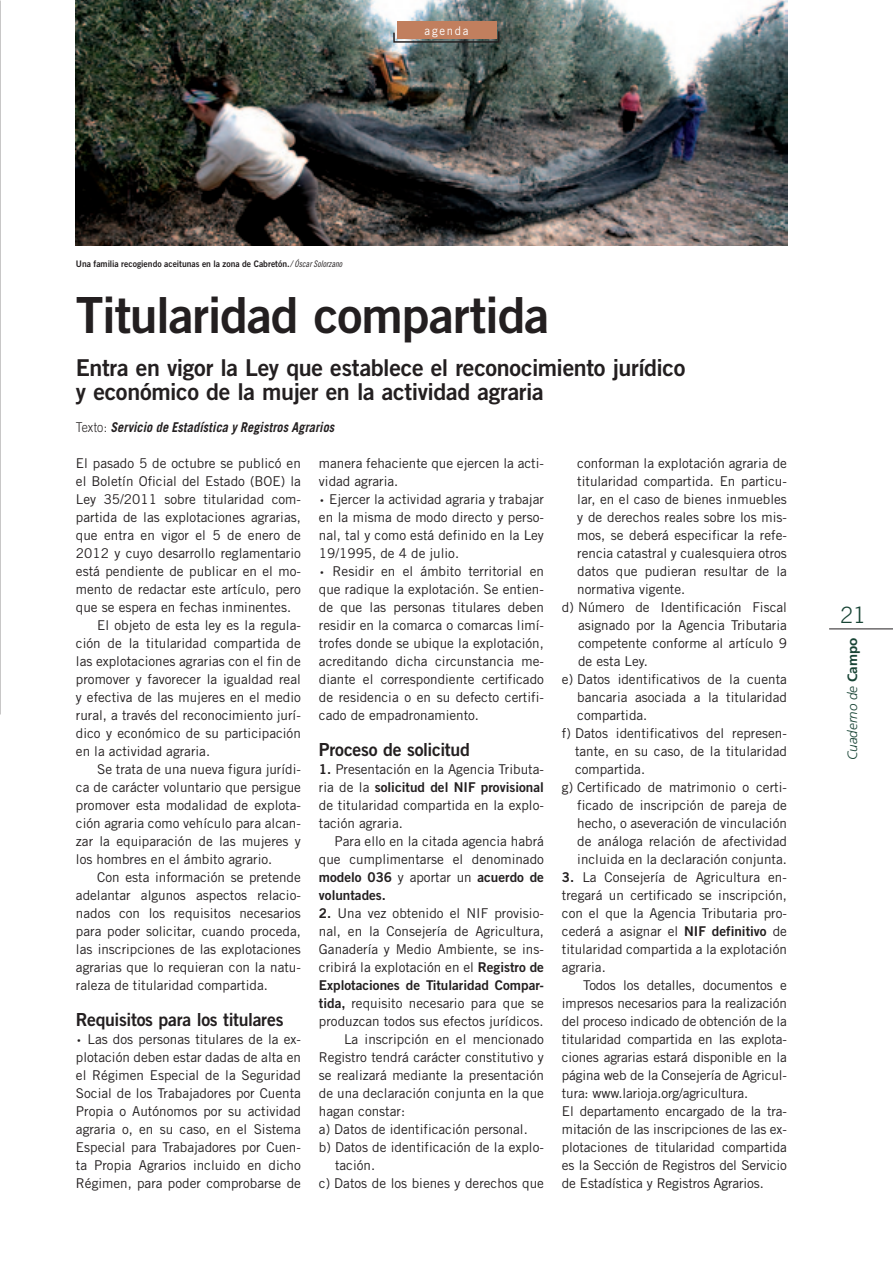
<style>
.page{position:relative;width:893px;height:1263px;background:#fff}
.page>*{position:absolute;margin:0;border:0;box-sizing:border-box;transform-origin:0 0}
.t1{font:49.8px "Trade Gothic Bold Two";letter-spacing:-.025em;color:#231f20}
.t2{font:23.25px/24px "Trade Gothic Bold Two";letter-spacing:-.015em;color:#231f20}
.t3{font:300 22.5px "Trade Gothic";color:#184435}
.t4{font:18px "Trade Gothic Bold Two";letter-spacing:-.015em;color:#231f20}
.t5{font:13.5px/18px "Trade Gothic";color:#231f20;text-align:justify}
.t6{font:13.5px/18px "Trade Gothic Bold Two";color:#231f20}
.t7{font:italic 700 13.5px "Trade Gothic";letter-spacing:.005em;color:#231f20;scale:.91 1}
.t8{font:italic 300 13.5px "Frutiger";color:#184435}
.t9{font:12px "Trade Gothic";letter-spacing:.15em;color:#fff;scale:.95 1}
.t10{font:9px "Trade Gothic Bold Two";color:#231f20;scale:.95 1}
.s1{font-family:"Trade Gothic Cond Eighteen Obl"}
.s2{font-weight:300;font-style:normal}
.s3{font-size:21px}
.s4{font-family:"Trade Gothic Bold Two"}
.s5{font-family:"Trade Gothic"}
.s6{font-weight:700;font-style:normal}
</style>
<div class="page">
<hr style="left:829px;top:628px;width:64px;height:1px;background:#231f20">
<img style="left:76px;top:0;width:711px;height:246px">
<svg style="left:392px;top:30px;width:108px;height:13px"></svg>
<div style="left:397px;top:21px;width:99px;height:18px;background:#c17f5e"></div>
<p class="t9" style="left:425px;top:23px;width:48px">agenda</p>
<p class="t10" style="left:76px;top:258px;width:282px">Una familia recogiendo aceitunas en la zona de Cabretón.<span class="s1">/ Óscar Solorzano</span></p>
<h1 class="t1" style="left:76px;top:284px;width:475px">Titularidad compartida</h1>
<h2 class="t2" style="left:76px;top:355px;width:611px">Entra en vigor la Ley que establece el reconocimiento jurídico y económico de la mujer en la actividad agraria</h2>
<p class="t7" style="left:76px;top:419px;width:285px"><span class="s2">Texto:</span> Servicio de Estadística y Registros Agrarios</p>
<p class="t5" style="left:76px;top:454px;width:226px">El pasado 5 de octubre se publicó en</p>
<p class="t5" style="left:76px;top:472px;width:226px">el Boletín Oficial del Estado (BOE) la</p>
<p class="t5" style="left:76px;top:490px;width:226px">Ley 35/2011 sobre titularidad com-</p>
<p class="t5" style="left:76px;top:508px;width:226px">partida de las explotaciones agrarias,</p>
<p class="t5" style="left:76px;top:526px;width:227px">que entra en vigor el 5 de enero de</p>
<p class="t5" style="left:76px;top:544px;width:226px">2012 y cuyo desarrollo reglamentario</p>
<p class="t5" style="left:76px;top:562px;width:227px">está pendiente de publicar en el mo-</p>
<p class="t5" style="left:76px;top:580px;width:227px">mento de redactar este artículo, pero</p>
<p class="t5" style="left:76px;top:598px;width:217px">que se espera en fechas inminentes.</p>
<p class="t5" style="left:97px;top:616px;width:205px">El objeto de esta ley es la regula-</p>
<p class="t5" style="left:76px;top:634px;width:226px">ción de la titularidad compartida de</p>
<p class="t5" style="left:76px;top:652px;width:226px">las explotaciones agrarias con el fin de</p>
<p class="t5" style="left:76px;top:670px;width:226px">promover y favorecer la igualdad real</p>
<p class="t5" style="left:76px;top:688px;width:226px">y efectiva de las mujeres en el medio</p>
<p class="t5" style="left:76px;top:706px;width:226px">rural, a través del reconocimiento jurí-</p>
<p class="t5" style="left:76px;top:724px;width:226px">dico y económico de su participación</p>
<p class="t5" style="left:76px;top:742px;width:136px">en la actividad agraria.</p>
<p class="t5" style="left:97px;top:760px;width:205px">Se trata de una nueva figura jurídi-</p>
<p class="t5" style="left:76px;top:778px;width:227px">ca de carácter voluntario que persigue</p>
<p class="t5" style="left:76px;top:796px;width:226px">promover esta modalidad de explota-</p>
<p class="t5" style="left:76px;top:814px;width:226px">ción agraria como vehículo para alcan-</p>
<p class="t5" style="left:76px;top:832px;width:226px">zar la equiparación de las mujeres y</p>
<p class="t5" style="left:76px;top:850px;width:198px">los hombres en el ámbito agrario.</p>
<p class="t5" style="left:97px;top:868px;width:205px">Con esta información se pretende</p>
<p class="t5" style="left:76px;top:886px;width:226px">adelantar algunos aspectos relacio-</p>
<p class="t5" style="left:76px;top:904px;width:227px">nados con los requisitos necesarios</p>
<p class="t5" style="left:76px;top:922px;width:226px">para poder solicitar, cuando proceda,</p>
<p class="t5" style="left:76px;top:940px;width:226px">las inscripciones de las explotaciones</p>
<p class="t5" style="left:76px;top:958px;width:226px">agrarias que lo requieran con la natu-</p>
<p class="t5" style="left:76px;top:976px;width:193px">raleza de titularidad compartida.</p>
<h3 class="t4" style="left:76px;top:1008px;width:209px">Requisitos para los titulares</h3>
<p class="t5" style="left:76px;top:1030px;width:226px"><span class="s3">·</span> Las dos personas titulares de la ex&shy;plotación deben estar dadas de alta en el Régimen Especial de la Seguridad Social de los Trabajadores por Cuenta Propia o Autónomos por su actividad agraria o, en su caso, en el Sistema Especial para Trabajadores por Cuen&shy;ta Propia Agrarios incluido en dicho Régimen, para poder comprobarse de</p>
<p class="t5" style="left:319px;top:454px;width:227px;text-align:left">manera fehaciente que ejercen la acti&shy;vidad agraria.<br><span class="s3">·</span> Ejercer la actividad agraria y trabajar en la misma de modo directo y perso&shy;nal, tal y como está definido en la Ley 19/1995, de 4 de julio.<br><span class="s3">·</span> Residir en el ámbito territorial en que radique la explotación. Se entien&shy;de que las personas titulares deben residir en la comarca o comarcas limí&shy;trofes donde se ubique la explotación, acreditando dicha circunstancia me&shy;diante el correspondiente certificado de residencia o en su defecto certifi&shy;cado de empadronamiento.</p>
<h3 class="t4" style="left:319px;top:738px;width:152px">Proceso de solicitud</h3>
<p class="t5" style="left:319px;top:760px;width:226px"><span class="s4">1.</span> Presentación en la Agencia Tributa-</p>
<p class="t6" style="left:319px;top:778px;width:227px"><span class="s5">ria de la</span> solicitud del NIF provisional</p>
<p class="t5" style="left:319px;top:796px;width:226px">de titularidad compartida en la explo&shy;tación agraria.</p>
<p class="t5" style="left:319px;top:832px;width:226px;text-align:right">Para ello en la citada agencia habrá que cumplimentarse el denominado</p>
<p class="t6" style="left:319px;top:868px;width:226px">modelo 036 <span class="s5">y aportar un</span> acuerdo de voluntades.</p>
<p class="t5" style="left:319px;top:904px;width:227px"><span class="s4">2.</span> Una vez obtenido el NIF provisio&shy;nal, en la Consejería de Agricultura, Ganadería y Medio Ambiente, se ins&shy;cribirá la explotación en el <span class="s4">Registro de</span></p>
<p class="t6" style="left:319px;top:976px;width:226px">Explotaciones de Titularidad Compar-</p>
<p class="t5" style="left:319px;top:994px;width:226px"><span class="s4">tida,</span> requisito necesario para que se</p>
<p class="t5" style="left:319px;top:1012px;width:226px">produzcan todos sus efectos jurídicos.</p>
<p class="t5" style="left:344px;top:1030px;width:201px">La inscripción en el mencionado</p>
<p class="t5" style="left:319px;top:1048px;width:227px">Registro tendrá carácter constitutivo y</p>
<p class="t5" style="left:319px;top:1066px;width:226px">se realizará mediante la presentación</p>
<p class="t5" style="left:319px;top:1084px;width:226px">de una declaración conjunta en la que</p>
<p class="t5" style="left:319px;top:1102px;width:88px">hagan constar:</p>
<p class="t5" style="left:319px;top:1120px;width:210px">a) Datos de identificación personal.</p>
<p class="t5" style="left:319px;top:1138px;width:226px">b) Datos de identificación de la explo-</p>
<p class="t5" style="left:335px;top:1156px;width:42px">tación.</p>
<p class="t5" style="left:319px;top:1174px;width:227px">c) Datos de los bienes y derechos que</p>
<p class="t5" style="left:577px;top:454px;width:211px">conforman la explotación agraria de</p>
<p class="t5" style="left:577px;top:472px;width:211px">titularidad compartida. En particu-</p>
<p class="t5" style="left:577px;top:490px;width:211px">lar, en el caso de bienes inmuebles</p>
<p class="t5" style="left:577px;top:508px;width:211px">y de derechos reales sobre los mis-</p>
<p class="t5" style="left:577px;top:526px;width:211px">mos, se deberá especificar la refe-</p>
<p class="t5" style="left:577px;top:544px;width:211px">rencia catastral y cualesquiera otros</p>
<p class="t5" style="left:577px;top:562px;width:211px">datos que pudieran resultar de la</p>
<p class="t5" style="left:577px;top:580px;width:109px">normativa vigente.</p>
<p class="t5" style="left:562px;top:598px;width:226px">d) Número de Identificación Fiscal</p>
<p class="t5" style="left:578px;top:616px;width:210px">asignado por la Agencia Tributaria</p>
<p class="t5" style="left:578px;top:634px;width:210px">competente conforme al artículo 9</p>
<p class="t5" style="left:578px;top:652px;width:71px">de esta Ley.</p>
<p class="t5" style="left:562px;top:670px;width:226px">e) Datos identificativos de la cuenta</p>
<p class="t5" style="left:577px;top:688px;width:211px">bancaria asociada a la titularidad</p>
<p class="t5" style="left:577px;top:706px;width:72px">compartida.</p>
<p class="t5" style="left:562px;top:724px;width:226px">f) Datos identificativos del represen-</p>
<p class="t5" style="left:575px;top:742px;width:213px">tante, en su caso, de la titularidad</p>
<p class="t5" style="left:575px;top:760px;width:72px">compartida.</p>
<p class="t5" style="left:562px;top:778px;width:226px">g) Certificado de matrimonio o certi-</p>
<p class="t5" style="left:577px;top:796px;width:211px">ficado de inscripción de pareja de</p>
<p class="t5" style="left:577px;top:814px;width:211px">hecho, o aseveración de vinculación</p>
<p class="t5" style="left:577px;top:832px;width:211px">de análoga relación de afectividad</p>
<p class="t5" style="left:577px;top:850px;width:211px">incluida en la declaración conjunta.</p>
<p class="t5" style="left:562px;top:868px;width:226px"><span class="s4">3.</span> La Consejería de Agricultura en&shy;tregará un certificado se inscripción, con el que la Agencia Tributaria pro&shy;cederá a asignar el <span class="s4">NIF definitivo</span> de titularidad compartida a la explotación agraria.</p>
<p class="t5" style="left:562px;top:976px;width:227px;text-align:left;text-indent:21px">Todos los detalles, documentos e impresos necesarios para la realización del proceso indicado de obtención de la titularidad compartida en las explota&shy;ciones agrarias estará disponible en la página web de la Consejería de Agricul&shy;tura: www.larioja.org/agricultura.<br>El departamento encargado de la tra&shy;mitación de las inscripciones de las ex&shy;plotaciones de titularidad compartida es la Sección de Registros del Servicio de Estadística y Registros Agrarios.</p>
<h3 class="t3" style="left:840px;top:601px;width:27px">21</h3>
<p class="t8" style="left:845px;top:760px;width:124px;rotate:-90deg">Cuaderno de <span class="s6">Campo</span></p>
</div>
